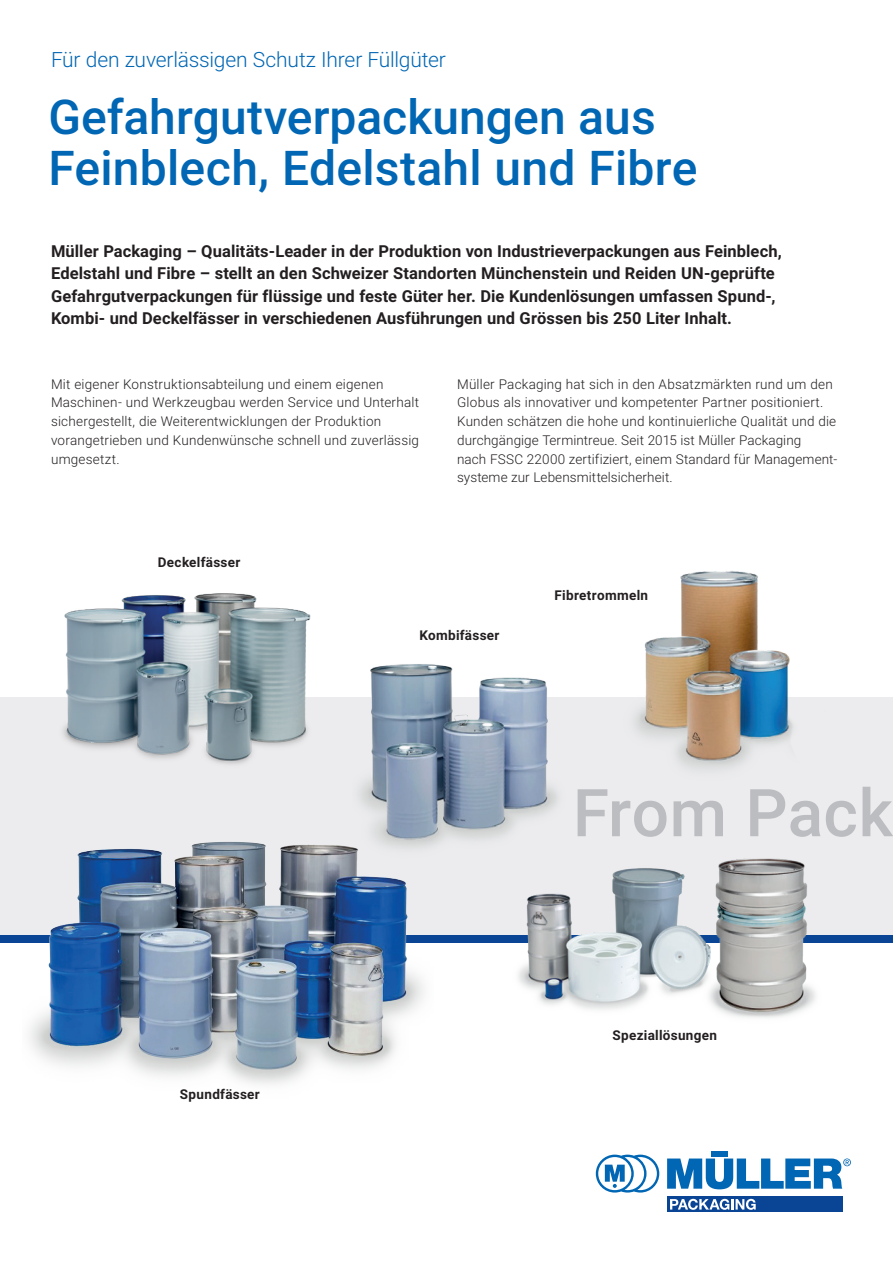
<style>
.page{position:relative;width:893px;height:1263px;background:#fff}
.page>*{position:absolute;margin:0;border:0;box-sizing:border-box;transform-origin:0 0}
.t1{font:500 66px "Roboto";color:#bcbdc0}
.t2{font:500 48px/51px "Roboto";letter-spacing:.005em;color:#0166b3}
.t3{font:300 21px "Roboto";letter-spacing:-.01em;color:#0166b3}
.t4{font:700 16.5px/22.5px "Roboto";letter-spacing:.005em;color:#231f20}
.t5{font:300 13.5px/18.8px "Roboto";letter-spacing:.015em;color:#231f20}
.t6{font:700 13.5px "Roboto";letter-spacing:.025em;color:#231f20}
</style>
<div class="page">
<div style="left:0;top:698px;width:893px;height:245px;background:#ececee"></div>
<div style="left:0;top:935px;width:893px;height:8px;background:#094594"></div>
<img style="left:353px;top:664px;width:212px;height:180px">
<div style="left:667px;top:1196px;width:175px;height:16px;background:#094594"></div>
<svg style="left:596px;top:1154px;width:63px;height:38px"></svg>
<svg style="left:670px;top:1199px;width:86px;height:11px"></svg>
<svg style="left:667px;top:1158px;width:184px;height:31px"></svg>
<div style="left:711px;top:1151px;width:17px;height:5px;background:#0166b3"></div>
<img style="left:510px;top:826px;width:306px;height:192px">
<img style="left:29px;top:838px;width:405px;height:247px">
<img style="left:37px;top:593px;width:302px;height:172px">
<img style="left:623px;top:571px;width:213px;height:199px">
<h3 class="t3" style="left:51px;top:45px;width:396px">Für den zuverlässigen Schutz Ihrer Füllgüter</h3>
<h2 class="t2" style="left:48px;top:89px;width:651px">Gefahrgutverpackungen aus<br>Feinblech, Edelstahl und Fibre</h2>
<p class="t4" style="left:51px;top:239px;width:732px">Müller Packaging – Qualitäts-Leader in der Produktion von Industrieverpackungen aus Feinblech, Edelstahl und Fibre – stellt an den Schweizer Standorten Münchenstein und Reiden UN-geprüfte Gefahrgutverpackungen für flüssige und feste Güter her. Die Kundenlösungen umfassen Spund-, Kombi- und Deckelfässer in verschiedenen Ausführungen und Grössen bis 250 Liter Inhalt.</p>
<p class="t5" style="left:51px;top:374px;width:370px">Mit eigener Konstruktionsabteilung und einem eigenen Maschinen- und Werkzeugbau werden Service und Unterhalt sichergestellt, die Weiterentwicklungen der Produktion vorangetrieben und Kundenwünsche schnell und zuverlässig umgesetzt.</p>
<p class="t6" style="left:158px;top:553px;width:84px">Deckelfässer</p>
<p class="t5" style="left:457px;top:374px;width:382px">Müller Packaging hat sich in den Absatzmärkten rund um den Globus als innovativer und kompetenter Partner positioniert.<br>Kunden schätzen die hohe und kontinuierliche Qualität und die durchgängige Termintreue. Seit 2015 ist Müller Packaging<br>nach FSSC 22000 zertifiziert, einem Standard für Management&shy;systeme zur Lebensmittelsicherheit.</p>
<p class="t6" style="left:554px;top:586px;width:95px">Fibretrommeln</p>
<p class="t6" style="left:180px;top:1084px;width:81px">Spundfässer</p>
<p class="t6" style="left:420px;top:625px;width:81px">Kombifässer</p>
<h1 class="t1" style="left:573px;top:766px;width:322px">From Pack</h1>
<p class="t6" style="left:613px;top:1026px;width:106px">Speziallösungen</p>
</div>
